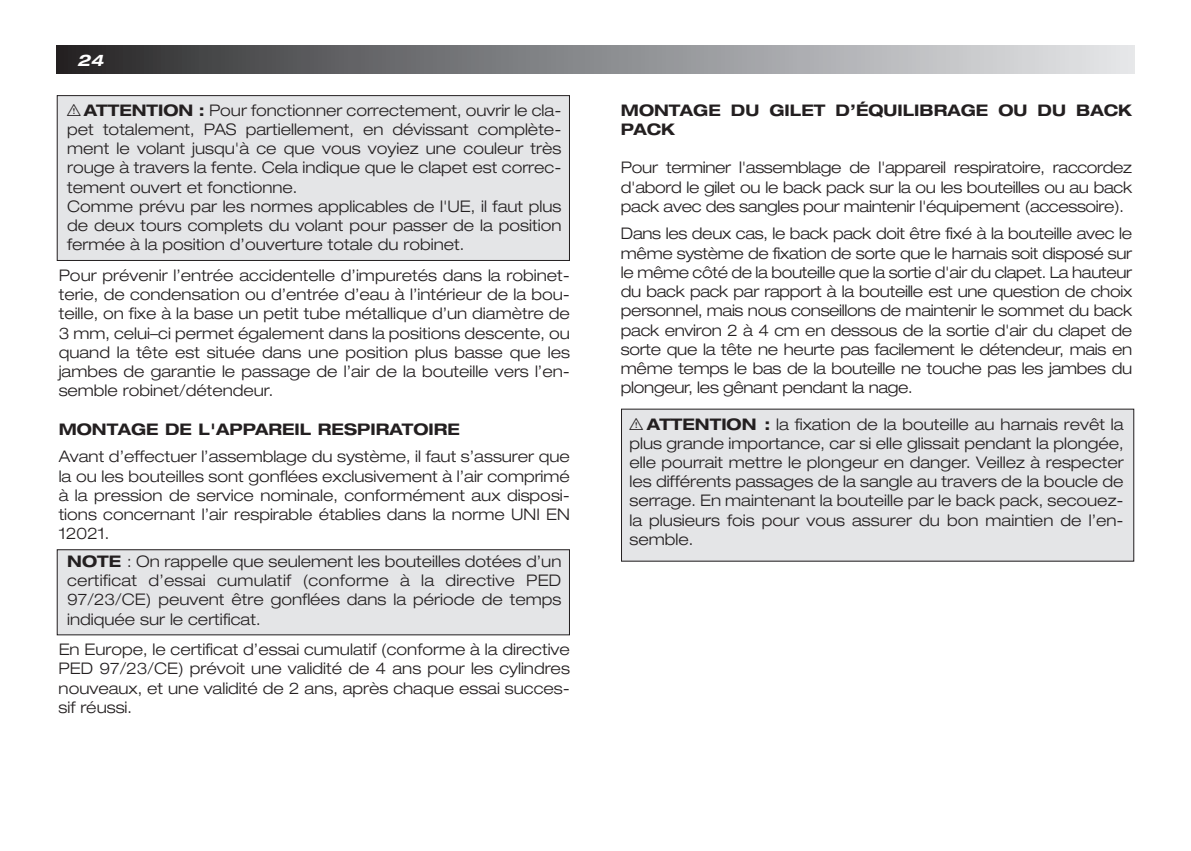
<style>
.page{position:relative;width:1191px;height:851px;background:#fff}
.page>*{position:absolute;margin:0;border:0;box-sizing:border-box;transform-origin:0 0}
.t1{font:300 expanded 16px/19.2px "Helvetica Neue";color:#231f20;text-align:justify}
.t2{font:700 expanded 16px/19.2px "Helvetica Neue";color:#231f20}
.t3{font:italic 700 expanded 16px "Helvetica Neue";color:#fff}
.s1{font-family:"tables";font-weight:400;font-stretch:normal}
.s2{font-weight:700}
</style>
<div class="page">
<div style="left:57px;top:45px;width:1077px;height:29px;background:linear-gradient(to right,#2b2b2d,#e7e9ec)"></div>
<div style="left:57px;top:96px;width:512px;height:164px;background:#e4e5e7"></div>
<div style="left:57px;top:95px;width:513px;height:166px;border:1px solid #231f20"></div>
<div style="left:57px;top:549px;width:512px;height:85px;background:#e4e5e7"></div>
<div style="left:57px;top:549px;width:513px;height:86px;border:1px solid #231f20"></div>
<div style="left:621px;top:409px;width:512px;height:152px;background:#e4e5e7"></div>
<p class="t3" style="left:77px;top:55px;width:28px">24</p>
<p class="t1" style="left:67px;top:102px;width:496px;text-align:left"><span class="s1">i</span><span class="s2">ATTENTION :</span> Pour fonctionner correctement, ouvrir le cla&shy;pet totalement, PAS partiellement, en dévissant complète&shy;ment le volant jusqu'à ce que vous voyiez une couleur très rouge à travers la fente. Cela indique que le clapet est correc&shy;tement ouvert et fonctionne.<br>Comme prévu par les normes applicables de l'UE, il faut plus de deux tours complets du volant pour passer de la position fermée à la position d’ouverture totale du robinet.</p>
<p class="t1" style="left:59px;top:267px;width:513px">Pour prévenir l’entrée accidentelle d’impuretés dans la robinet&shy;terie, de condensation ou d’entrée d’eau à l’intérieur de la bou&shy;teille, on fixe à la base un petit tube métallique d’un diamètre de 3 mm, celui–ci permet également dans la positions descente, ou quand la tête est située dans une position plus basse que les jambes de garantie le passage de l’air de la bouteille vers l’en&shy;semble robinet/détendeur.</p>
<p class="t2" style="left:59px;top:421px;width:402px">MONTAGE DE L'APPAREIL RESPIRATOIRE</p>
<p class="t1" style="left:59px;top:448px;width:513px">Avant d’effectuer l’assemblage du système, il faut s’assurer que la ou les bouteilles sont gonflées exclusivement à l’air comprimé à la pression de service nominale, conformément aux disposi&shy;tions concernant l’air respirable établies dans la norme UNI EN 12021.</p>
<p class="t1" style="left:67px;top:553px;width:496px"><span class="s2">NOTE</span> : On rappelle que seulement les bouteilles dotées d’un certificat d’essai cumulatif (conforme à la directive PED 97/23/CE) peuvent être gonflées dans la période de temps indiquée sur le certificat.</p>
<p class="t1" style="left:59px;top:641px;width:513px">En Europe, le certificat d’essai cumulatif (conforme à la directive PED 97/23/CE) prévoit une validité de 4 ans pour les cylindres nouveaux, et une validité de 2 ans, après chaque essai succes&shy;sif réussi.</p>
<p class="t2" style="left:621px;top:102px;width:513px">MONTAGE DU GILET D’ÉQUILIBRAGE OU DU BACK<br>PACK</p>
<p class="t1" style="left:621px;top:160px;width:513px">Pour terminer l'assemblage de l'appareil respiratoire, raccordez d'abord le gilet ou le back pack sur la ou les bouteilles ou au back pack avec des sangles pour maintenir l'équipement (accessoire).</p>
<p class="t1" style="left:621px;top:226px;width:513px">Dans les deux cas, le back pack doit être fixé à la bouteille avec le même système de fixation de sorte que le harnais soit disposé sur le même côté de la bouteille que la sortie d'air du clapet. La hauteur du back pack par rapport à la bouteille est une question de choix personnel, mais nous conseillons de maintenir le sommet du back pack environ 2 à 4 cm en dessous de la sortie d'air du clapet de sorte que la tête ne heurte pas facilement le détendeur, mais en même temps le bas de la bouteille ne touche pas les jambes du plongeur, les gênant pendant la nage.</p>
<p class="t1" style="left:629px;top:416px;width:496px"><span class="s1">i</span> <span class="s2">ATTENTION :</span> la fixation de la bouteille au harnais revêt la plus grande importance, car si elle glissait pendant la plongée, elle pourrait mettre le plongeur en danger. Veillez à respecter les différents passages de la sangle au travers de la boucle de serrage. En maintenant la bouteille par le back pack, secouez&shy;la plusieurs fois pour vous assurer du bon maintien de l’en&shy;semble.</p>
</div>
